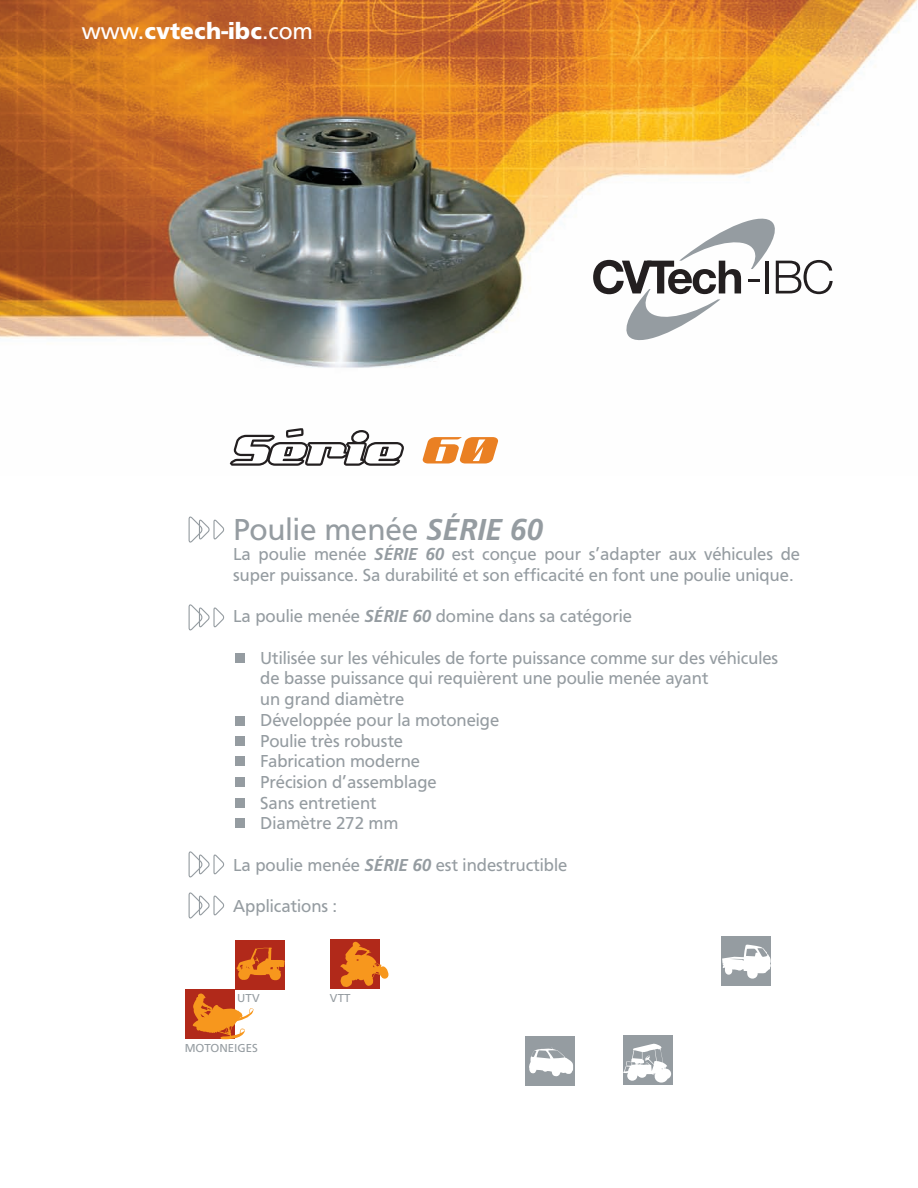
<style>
.page{position:relative;width:918px;height:1188px;background:#fff}
.page>*{position:absolute;margin:0;border:0;box-sizing:border-box;transform-origin:0 0}
.t1{font:54px "Add Cityboy";color:#fff;scale:1.1 1}
.t2{font:31.5px "Frutus T";color:#959ca1}
.t3{font:700 24px "Frutus T";color:#fff}
.t4{font:18px/20.7px "Frutus T";color:#959ca1}
.t5{font:12px "Frutus T";color:#959ca1}
.s1{font-weight:400}
.s2{color:#ea8023}
.s3{font-weight:500;font-style:italic}
</style>
<div class="page">
<img style="left:0;top:0;width:918px;height:1085px">
<div style="left:185px;top:990px;width:49px;height:49px;background:#b1291a"></div>
<div style="left:525px;top:1036px;width:50px;height:50px;background:#959ca1"></div>
<div style="left:624px;top:1036px;width:49px;height:49px;background:#959ca1"></div>
<div style="left:721px;top:936px;width:49px;height:49px;background:#959ca1"></div>
<div style="left:331px;top:939px;width:49px;height:50px;background:#b1291a"></div>
<div style="left:235px;top:941px;width:49px;height:49px;background:#b1291a"></div>
<svg style="left:192px;top:993px;width:62px;height:46px"></svg>
<svg style="left:340px;top:942px;width:49px;height:47px"></svg>
<svg style="left:529px;top:1047px;width:44px;height:30px"></svg>
<svg style="left:623px;top:1044px;width:48px;height:39px"></svg>
<svg style="left:722px;top:944px;width:49px;height:35px"></svg>
<svg style="left:593px;top:211px;width:240px;height:137px"></svg>
<svg style="left:228px;top:416px;width:178px;height:70px"></svg>
<svg style="left:188px;top:515px;width:37px;height:28px"></svg>
<svg style="left:188px;top:850px;width:37px;height:28px"></svg>
<svg style="left:188px;top:891px;width:37px;height:28px"></svg>
<svg style="left:188px;top:603px;width:37px;height:28px"></svg>
<svg style="left:236px;top:948px;width:49px;height:32px"></svg>
<div style="left:235px;top:653px;width:10px;height:10px;background:#959ca1"></div>
<div style="left:235px;top:716px;width:10px;height:9px;background:#959ca1"></div>
<div style="left:235px;top:736px;width:10px;height:9px;background:#959ca1"></div>
<div style="left:235px;top:756px;width:10px;height:10px;background:#959ca1"></div>
<div style="left:235px;top:798px;width:10px;height:10px;background:#959ca1"></div>
<div style="left:235px;top:777px;width:10px;height:10px;background:#959ca1"></div>
<div style="left:235px;top:819px;width:10px;height:9px;background:#959ca1"></div>
<h3 class="t3" style="left:82px;top:17px;width:233px"><span class="s1">www.</span>cvtech-ibc<span class="s1">.com</span></h3>
<h1 class="t1" style="left:232px;top:413px;width:243px">Serie <span class="s2">60</span></h1>
<h2 class="t2" style="left:233px;top:511px;width:311px">Poulie menée <span class="s3">SÉRIE 60</span></h2>
<p class="t4" style="left:233px;top:544px;width:568px">La poulie menée <span class="s3">SÉRIE 60</span> est conçue pour s’adapter aux véhicules de super puissance. Sa durabilité et son efficacité en font une poulie unique.</p>
<p class="t4" style="left:233px;top:606px;width:400px">La poulie menée <span class="s3">SÉRIE 60</span> domine dans sa catégorie</p>
<p class="t4" style="left:260px;top:647px;width:520px">Utilisée sur les véhicules de forte puissance comme sur des véhicules de basse puissance qui requièrent une poulie menée ayant<br>un grand diamètre<br>Développée pour la motoneige<br>Poulie très robuste<br>Fabrication moderne<br>Précision d’assemblage<br>Sans entretient<br>Diamètre 272 mm</p>
<p class="t4" style="left:233px;top:854px;width:336px">La poulie menée <span class="s3">SÉRIE 60</span> est indestructible</p>
<p class="t4" style="left:233px;top:895px;width:106px">Applications :</p>
<p class="t5" style="left:237px;top:991px;width:24px">UTV</p>
<p class="t5" style="left:185px;top:1041px;width:75px">MOTONEIGES</p>
<p class="t5" style="left:330px;top:991px;width:22px">VTT</p>
</div>
